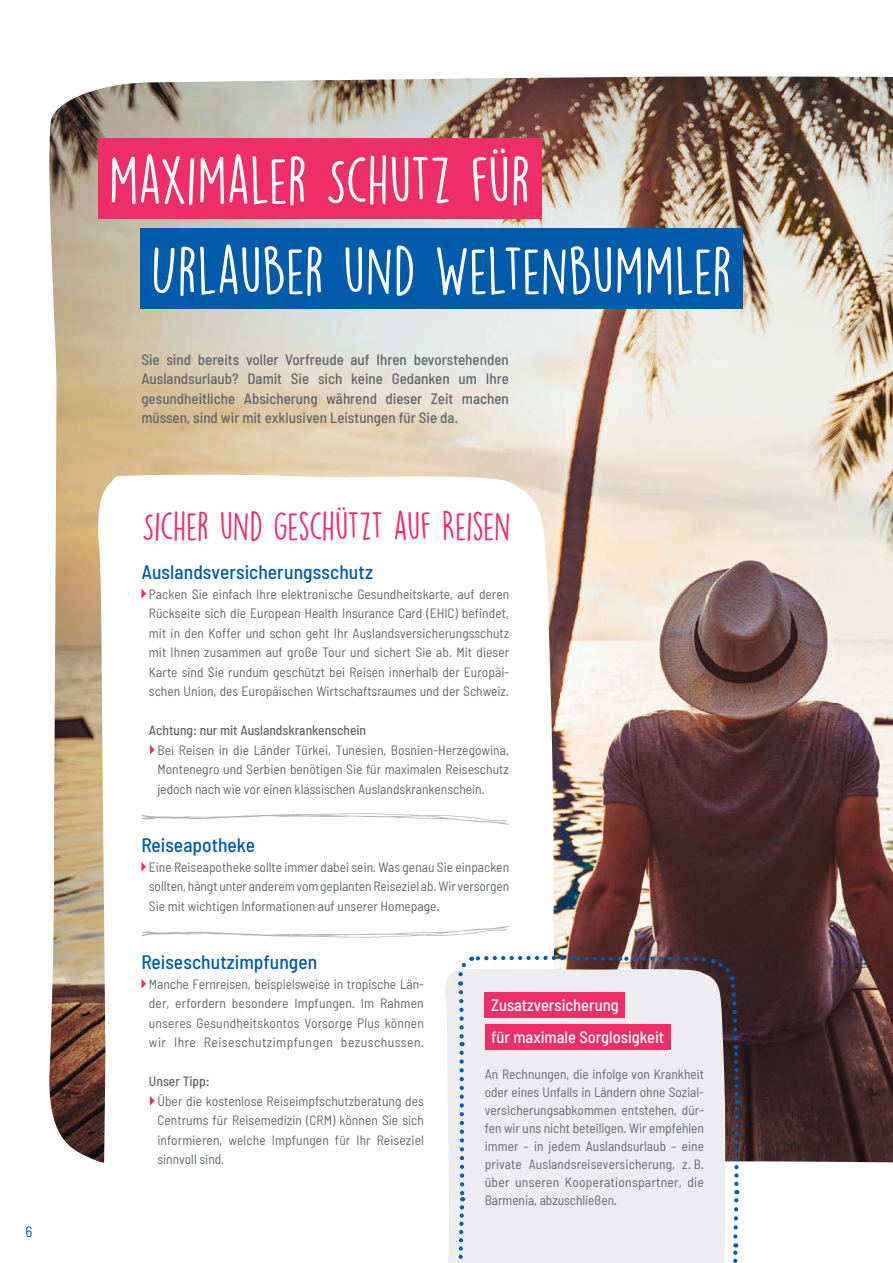
<style>
.page{position:relative;width:893px;height:1263px;background:#fff}
.page>*{position:absolute;margin:0;border:0;box-sizing:border-box;transform-origin:0 0}
.t1{font:60px/90.4px "DK Lemon Yellow Sun";letter-spacing:-.02em;color:#fff}
.t2{font:36px "DK Lemon Yellow Sun";letter-spacing:-.025em;color:#ee2e68}
.t3{font:500 semi-condensed 19.5px "Barlow";color:#015aaa}
.t4{font:500 semi-condensed 16.5px/31.5px "Barlow";color:#fff}
.t5{font:500 semi-condensed 15px/19.5px "Barlow";color:#62666a;text-align:justify}
.t6{font:semi-condensed 15px "Barlow";color:#015aaa}
.t7{font:semi-condensed 13.5px/19.5px "Barlow";color:#62666a;text-align:justify}
.t8{font:500 semi-condensed 13.5px "Barlow";color:#62666a}
</style>
<div class="page">
<img style="left:49px;top:77px;width:844px;height:1086px">
<svg style="left:97px;top:473px;width:459px;height:690px"></svg>
<svg style="left:141px;top:589px;width:5px;height:10px"></svg>
<svg style="left:150px;top:745px;width:5px;height:10px"></svg>
<svg style="left:141px;top:862px;width:5px;height:10px"></svg>
<svg style="left:141px;top:979px;width:5px;height:10px"></svg>
<svg style="left:150px;top:1096px;width:5px;height:10px"></svg>
<svg style="left:142px;top:813px;width:367px;height:12px"></svg>
<svg style="left:142px;top:926px;width:367px;height:12px"></svg>
<div style="left:98px;top:138px;width:443px;height:81px;background:#ee2e68"></div>
<div style="left:140px;top:228px;width:603px;height:81px;background:#015aaa"></div>
<svg style="left:445px;top:967px;width:11px;height:296px;fill:#ededf0"></svg>
<svg style="left:456px;top:954px;width:284px;height:309px;background:#dedee2"></svg>
<div style="left:485px;top:992px;width:140px;height:26px;background:#ee2e68"></div>
<div style="left:485px;top:1024px;width:186px;height:26px;background:#ee2e68"></div>
<p class="t6" style="left:26px;top:1222px;width:8px">6</p>
<h1 class="t1" style="left:151px;top:135px;width:583px;text-indent:-42px">MAXIMALER SCHUTZ FÜR<br>URLAUBER UND WELTENBUMMLER</h1>
<p class="t5" style="left:141px;top:349px;width:369px">Sie sind bereits voller Vorfreude auf Ihren bevorstehenden Auslandsurlaub? Damit Sie sich keine Gedanken um Ihre gesundheitliche Absicherung während dieser Zeit machen müssen, sind wir mit exklusiven Leistungen für Sie da.</p>
<h2 class="t2" style="left:142px;top:505px;width:371px">SICHER UND GESCHÜTZT AUF REISEN</h2>
<h3 class="t3" style="left:141px;top:560px;width:233px">Auslandsversicherungsschutz</h3>
<p class="t7" style="left:149px;top:584px;width:362px">Packen Sie einfach Ihre elektronische Gesundheitskarte, auf deren Rückseite sich die European Health Insurance Card (EHIC) befindet, mit in den Koffer und schon geht Ihr Auslandsversicherungsschutz mit Ihnen zusammen auf große Tour und sichert Sie ab. Mit dieser Karte sind Sie rundum geschützt bei Reisen innerhalb der Europäi&shy;schen Union, des Europäischen Wirtschaftsraumes und der Schweiz.</p>
<p class="t8" style="left:149px;top:722px;width:219px">Achtung: nur mit Auslandskrankenschein</p>
<p class="t7" style="left:157px;top:740px;width:353px">Bei Reisen in die Länder Türkei, Tunesien, Bosnien-Herzegowina, Montenegro und Serbien benötigen Sie für maximalen Reiseschutz jedoch nach wie vor einen klassischen Auslandskrankenschein.</p>
<h3 class="t3" style="left:141px;top:833px;width:115px">Reiseapotheke</h3>
<p class="t7" style="left:149px;top:857px;width:362px">Eine Reiseapotheke sollte immer dabei sein. Was genau Sie einpacken sollten, hängt unter anderem vom geplanten Reiseziel ab. Wir versorgen Sie mit wichtigen Informationen auf unserer Homepage.</p>
<h3 class="t3" style="left:141px;top:950px;width:177px">Reiseschutzimpfungen</h3>
<p class="t7" style="left:149px;top:974px;width:277px">Manche Fernreisen, beispielsweise in tropische Län&shy;der, erfordern besondere Impfungen. Im Rahmen unseres Gesundheitskontos Vorsorge Plus können wir Ihre Reiseschutzimpfungen bezuschussen.</p>
<p class="t8" style="left:149px;top:1073px;width:62px">Unser Tipp:</p>
<p class="t7" style="left:157px;top:1091px;width:268px">Über die kostenlose Reiseimpfschutzberatung des Centrums für Reisemedizin (CRM) können Sie sich informieren, welche Impfungen für Ihr Reiseziel sinnvoll sind.</p>
<p class="t4" style="left:491px;top:989px;width:175px">Zusatzversicherung<br>für maximale Sorglosigkeit</p>
<p class="t7" style="left:485px;top:1064px;width:221px;line-height:18px">An Rechnungen, die infolge von Krankheit oder eines Unfalls in Ländern ohne Sozial&shy;versicherungsabkommen entstehen, dür&shy;fen wir uns nicht beteiligen. Wir empfehlen immer – in jedem Auslandsurlaub – eine private Auslandsreiseversicherung, z. B. über unseren Kooperationspartner, die Barmenia, abzuschließen.</p>
</div>
